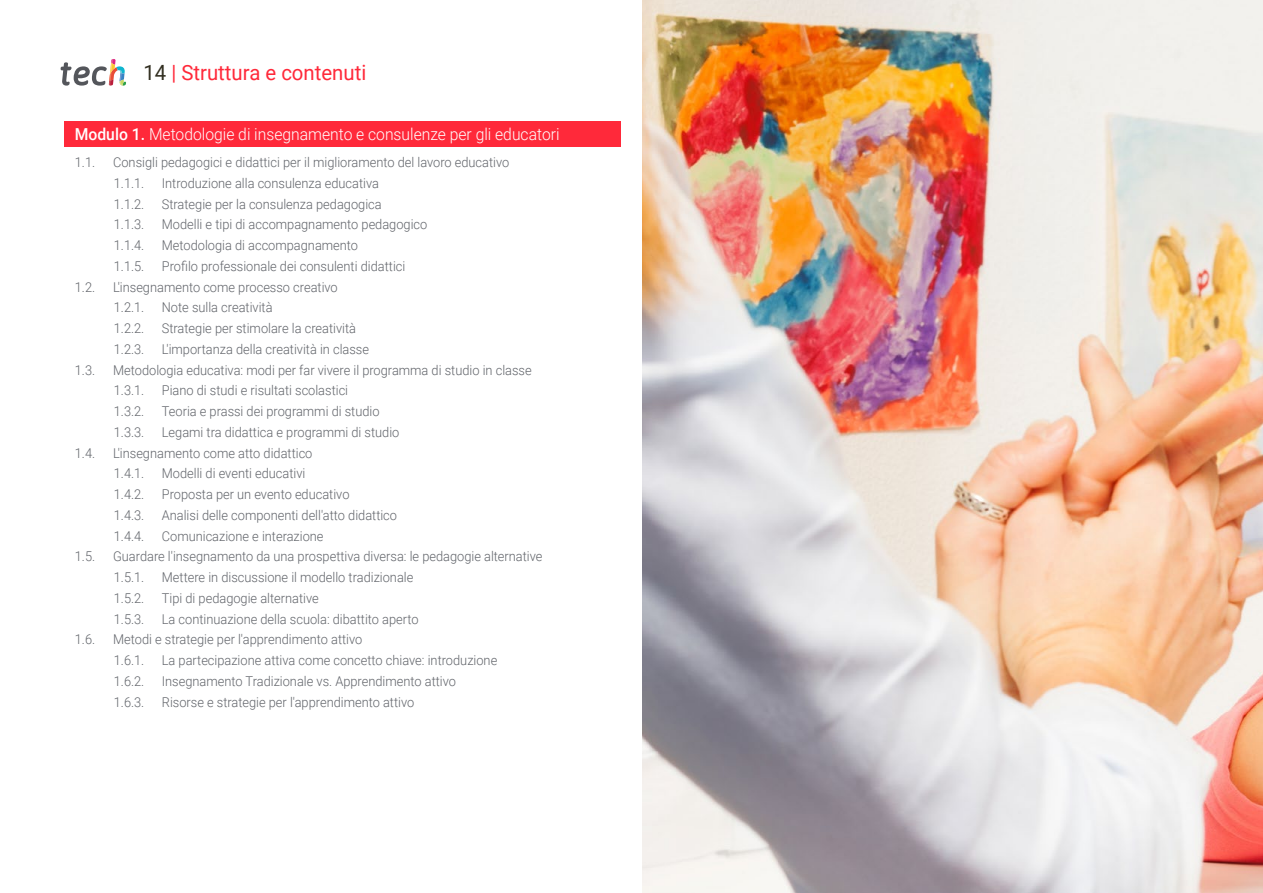
<style>
.page{position:relative;width:1263px;height:893px;background:#fff}
.page>*{position:absolute;margin:0;border:0;box-sizing:border-box;transform-origin:0 0}
.t1{font:21px "Roboto";color:#ff293a}
.t2{font:300 16.5px "Roboto";color:#fff;scale:.95 1}
.t3{font:300 13.5px/20.7px "Roboto";color:#61646a;scale:.95 1}
.s1{color:#312e20}
.s2{font-weight:500}
</style>
<div class="page">
<div style="left:64px;top:121px;width:557px;height:25px;background:#ff293a"></div>
<svg style="left:61px;top:59px;width:65px;height:27px"></svg>
<img style="left:642px;top:0;width:621px;height:893px">
<h1 class="t1" style="left:144px;top:57px;width:224px"><span class="s1">14</span> | Struttura e contenuti</h1>
<p class="t2" style="left:75px;top:123px;width:512px"><span class="s2">Modulo 1.</span> Metodologie di insegnamento e consulenze per gli educatori</p>
<p class="t3" style="left:75px;top:151px;width:23px">1.1.</p>
<p class="t3" style="left:113px;top:151px;width:419px">Consigli pedagogici e didattici per il miglioramento del lavoro educativo<br>1.1.1.</p>
<p class="t3" style="left:162px;top:172px;width:230px">Introduzione alla consulenza educativa</p>
<p class="t3" style="left:114px;top:193px;width:34px">1.1.2.</p>
<p class="t3" style="left:162px;top:193px;width:233px">Strategie per la consulenza pedagogica</p>
<p class="t3" style="left:114px;top:214px;width:34px">1.1.3.</p>
<p class="t3" style="left:162px;top:214px;width:281px">Modelli e tipi di accompagnamento pedagogico</p>
<p class="t3" style="left:114px;top:234px;width:34px">1.1.4.</p>
<p class="t3" style="left:162px;top:234px;width:208px">Metodologia di accompagnamento</p>
<p class="t3" style="left:114px;top:255px;width:34px">1.1.5.</p>
<p class="t3" style="left:162px;top:255px;width:258px">Profilo professionale dei consulenti didattici</p>
<p class="t3" style="left:75px;top:276px;width:23px">1.2.</p>
<p class="t3" style="left:113px;top:276px;width:238px">L'insegnamento come processo creativo<br>1.2.1.</p>
<p class="t3" style="left:162px;top:297px;width:118px">Note sulla creatività</p>
<p class="t3" style="left:114px;top:317px;width:34px">1.2.2.</p>
<p class="t3" style="left:162px;top:317px;width:206px">Strategie per stimolare la creatività</p>
<p class="t3" style="left:114px;top:338px;width:34px">1.2.3.</p>
<p class="t3" style="left:162px;top:338px;width:220px">L'importanza della creatività in classe</p>
<p class="t3" style="left:75px;top:359px;width:23px">1.3.</p>
<p class="t3" style="left:113px;top:359px;width:442px">Metodologia educativa: modi per far vivere il programma di studio in classe<br>1.3.1.</p>
<p class="t3" style="left:162px;top:380px;width:198px">Piano di studi e risultati scolastici</p>
<p class="t3" style="left:114px;top:400px;width:34px">1.3.2.</p>
<p class="t3" style="left:162px;top:400px;width:231px">Teoria e prassi dei programmi di studio</p>
<p class="t3" style="left:114px;top:421px;width:34px">1.3.3.</p>
<p class="t3" style="left:162px;top:421px;width:252px">Legami tra didattica e programmi di studio</p>
<p class="t3" style="left:75px;top:442px;width:23px">1.4.</p>
<p class="t3" style="left:113px;top:442px;width:211px">L'insegnamento come atto didattico<br>1.4.1.</p>
<p class="t3" style="left:162px;top:463px;width:153px">Modelli di eventi educativi</p>
<p class="t3" style="left:114px;top:483px;width:34px">1.4.2.</p>
<p class="t3" style="left:162px;top:483px;width:199px">Proposta per un evento educativo</p>
<p class="t3" style="left:114px;top:504px;width:34px">1.4.3.</p>
<p class="t3" style="left:162px;top:504px;width:249px">Analisi delle componenti dell'atto didattico</p>
<p class="t3" style="left:114px;top:525px;width:34px">1.4.4.</p>
<p class="t3" style="left:162px;top:525px;width:172px">Comunicazione e interazione</p>
<p class="t3" style="left:75px;top:546px;width:23px">1.5.</p>
<p class="t3" style="left:113px;top:546px;width:453px">Guardare l'insegnamento da una prospettiva diversa: le pedagogie alternative<br>1.5.1.</p>
<p class="t3" style="left:162px;top:566px;width:266px">Mettere in discussione il modello tradizionale</p>
<p class="t3" style="left:114px;top:587px;width:34px">1.5.2.</p>
<p class="t3" style="left:162px;top:587px;width:167px">Tipi di pedagogie alternative</p>
<p class="t3" style="left:114px;top:608px;width:34px">1.5.3.</p>
<p class="t3" style="left:162px;top:608px;width:272px">La continuazione della scuola: dibattito aperto</p>
<p class="t3" style="left:75px;top:629px;width:23px">1.6.</p>
<p class="t3" style="left:113px;top:629px;width:264px">Metodi e strategie per l'apprendimento attivo<br>1.6.1.</p>
<p class="t3" style="left:162px;top:649px;width:355px">La partecipazione attiva come concetto chiave: introduzione</p>
<p class="t3" style="left:114px;top:670px;width:34px">1.6.2.</p>
<p class="t3" style="left:162px;top:670px;width:311px">Insegnamento Tradizionale vs. Apprendimento attivo</p>
<p class="t3" style="left:114px;top:691px;width:34px">1.6.3.</p>
<p class="t3" style="left:162px;top:691px;width:267px">Risorse e strategie per l'apprendimento attivo</p>
</div>
